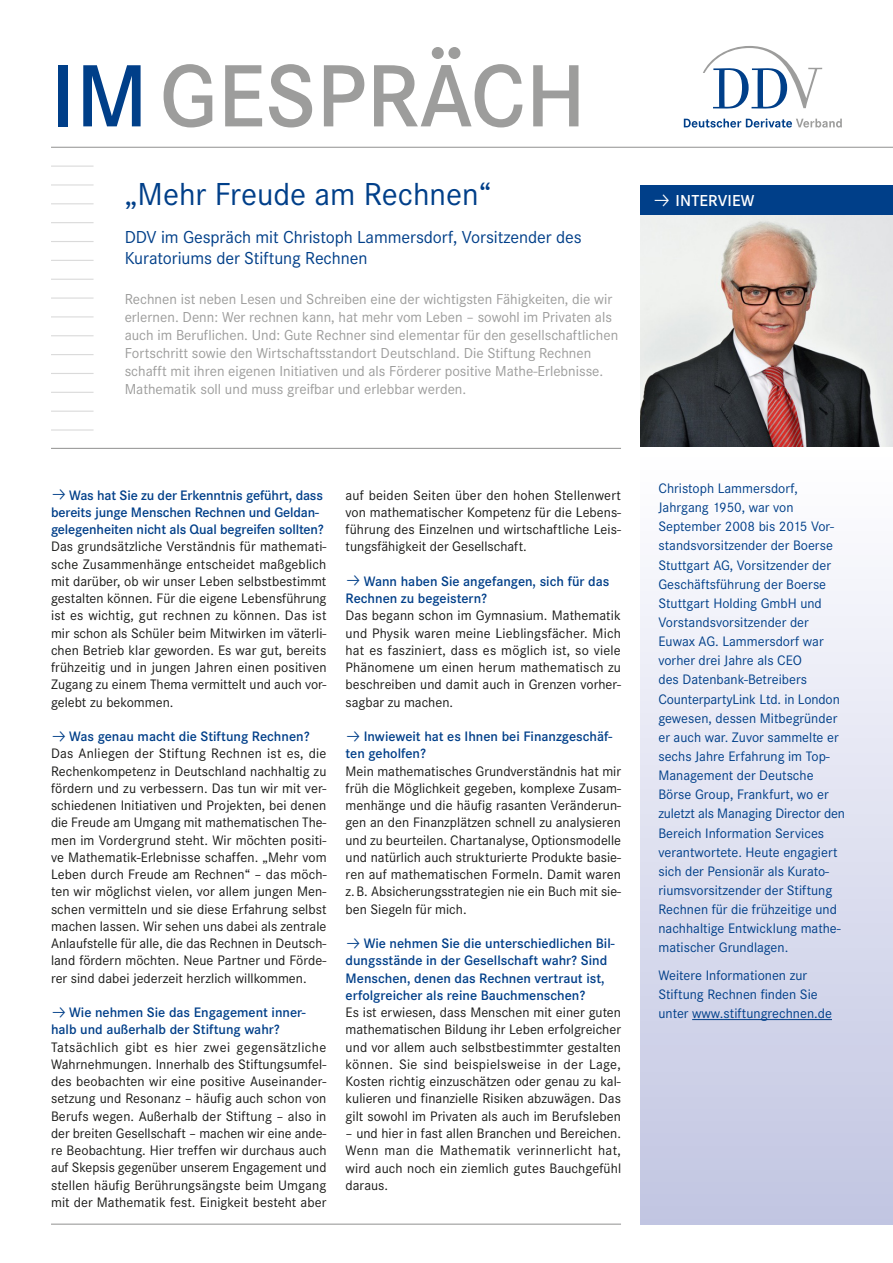
<style>
.page{position:relative;width:893px;height:1263px;background:#fff}
.page>*{position:absolute;margin:0;border:0;box-sizing:border-box;transform-origin:0 0}
.t1{font:91.65px "Corporate STOT Dem";color:#9d9d9c}
.t2{font:33px "Corporate STOT";color:#003f89}
.t3{font:18px/21px "Corporate STOT";letter-spacing:-.005em;color:#003f89}
.t4{font:16.5px "Corporate STOT Dem";letter-spacing:.01em;color:#fff}
.t5{font:15px/18px "Corporate STOT";color:#9d9d9c}
.t6{font:14.25px/17.2px "Corporate STOT";color:#1a1a18;text-align:justify}
.t7{font:14.25px/19.2px "Corporate STOT";color:#003f89}
.t8{font:14.25px/17.2px "Corporate STOT Dem";color:#003f89}
.s1{color:#003f89}
</style>
<div class="page">
<hr style="left:51px;top:147px;width:842px;height:1px;background:#9d9d9c">
<hr style="left:51px;top:1223px;width:570px;height:2px;background:#9d9d9c">
<svg style="left:703px;top:46px;width:119px;height:63px"></svg>
<svg style="left:684px;top:119px;width:158px;height:9px"></svg>
<hr style="left:51px;top:335px;width:43px;height:1px;background:#dadada">
<hr style="left:51px;top:354px;width:43px;height:1px;background:#dadada">
<hr style="left:51px;top:373px;width:43px;height:1px;background:#dadada">
<hr style="left:51px;top:448px;width:570px;height:1px;background:#9d9d9c">
<hr style="left:51px;top:316px;width:43px;height:1px;background:#dadada">
<hr style="left:51px;top:297px;width:43px;height:2px;background:#dadada">
<hr style="left:51px;top:279px;width:43px;height:1px;background:#dadada">
<hr style="left:51px;top:260px;width:43px;height:1px;background:#dadada">
<hr style="left:51px;top:241px;width:43px;height:1px;background:#dadada">
<hr style="left:51px;top:222px;width:43px;height:1px;background:#dadada">
<hr style="left:51px;top:203px;width:43px;height:1px;background:#dadada">
<hr style="left:51px;top:184px;width:43px;height:2px;background:#dadada">
<hr style="left:51px;top:166px;width:43px;height:1px;background:#dadada">
<img style="left:640px;top:215px;width:253px;height:232px">
<div style="left:640px;top:448px;width:253px;height:776px;background:linear-gradient(to bottom,#fff,#c1c5e2)"></div>
<hr style="left:692px;top:1019px;width:140px;height:1px;background:#003f89">
<div style="left:640px;top:185px;width:253px;height:30px;background:#003f89"></div>
<hr style="left:51px;top:392px;width:43px;height:1px;background:#dadada">
<hr style="left:51px;top:411px;width:43px;height:1px;background:#dadada">
<hr style="left:51px;top:429px;width:43px;height:2px;background:#dadada">
<h1 class="t1" style="left:51px;top:43px;width:536px"><span class="s1">IM</span>GESPRÄCH</h1>
<h2 class="t2" style="left:125px;top:176px;width:368px">„Mehr Freude am Rechnen“</h2>
<p class="t3" style="left:125px;top:227px;width:458px">DDV im Gespräch mit Christoph Lammersdorf, Vorsitzender des<br>Kuratoriums der Stiftung Rechnen</p>
<p class="t5" style="left:125px;top:290px;width:495px">Rechnen ist neben Lesen und Schreiben eine der wichtigsten Fähigkeiten, die wir erlernen. Denn: Wer rechnen kann, hat mehr vom Leben – sowohl im Privaten als auch im Beruflichen. Und: Gute Rechner sind elementar für den gesellschaftlichen Fortschritt sowie den Wirtschaftsstandort Deutschland. Die Stiftung Rechnen schafft mit ihren eigenen Initiativen und als Förderer positive Mathe-Erlebnisse.<br>Mathematik soll und muss greifbar und erlebbar werden.</p>
<p class="t8" style="left:51px;top:486px;width:274px;text-indent:18px">Was hat Sie zu der Erkenntnis geführt, dass bereits junge Menschen Rechnen und Geldan&shy;gelegenheiten nicht als Qual begreifen sollten?</p>
<p class="t6" style="left:51px;top:538px;width:277px">Das grundsätzliche Verständnis für mathemati&shy;sche Zusammenhänge entscheidet maßgeblich mit darüber, ob wir unser Leben selbstbestimmt gestalten können. Für die eigene Lebensführung ist es wichtig, gut rechnen zu können. Das ist mir schon als Schüler beim Mitwirken im väterli&shy;chen Betrieb klar geworden. Es war gut, bereits frühzeitig und in jungen Jahren einen positiven Zugang zu einem Thema vermittelt und auch vor&shy;gelebt zu bekommen.</p>
<p class="t8" style="left:69px;top:728px;width:242px">Was genau macht die Stiftung Rechnen?</p>
<p class="t6" style="left:51px;top:745px;width:277px">Das Anliegen der Stiftung Rechnen ist es, die Rechenkompetenz in Deutschland nachhaltig zu fördern und zu verbessern. Das tun wir mit ver&shy;schiedenen Initiativen und Projekten, bei denen die Freude am Umgang mit mathematischen The&shy;men im Vordergrund steht. Wir möchten positi&shy;ve Mathematik-Erlebnisse schaffen. „Mehr vom Leben durch Freude am Rechnen“ – das möch&shy;ten wir möglichst vielen, vor allem jungen Men&shy;schen vermitteln und sie diese Erfahrung selbst machen lassen. Wir sehen uns dabei als zentrale Anlaufstelle für alle, die das Rechnen in Deutsch&shy;land fördern möchten. Neue Partner und Förde&shy;rer sind dabei jederzeit herzlich willkommen.</p>
<p class="t8" style="left:51px;top:1004px;width:256px;text-indent:18px">Wie nehmen Sie das Engagement inner&shy;halb und außerhalb der Stiftung wahr?</p>
<p class="t6" style="left:51px;top:1038px;width:277px">Tatsächlich gibt es hier zwei gegensätzliche Wahrnehmungen. Innerhalb des Stiftungsumfel&shy;des beobachten wir eine positive Auseinander&shy;setzung und Resonanz – häufig auch schon von Berufs wegen. Außerhalb der Stiftung – also in der breiten Gesellschaft – machen wir eine ande&shy;re Beobachtung. Hier treffen wir durchaus auch auf Skepsis gegenüber unserem Engagement und stellen häufig Berührungsängste beim Umgang mit der Mathematik fest. Einigkeit besteht aber</p>
<p class="t6" style="left:346px;top:486px;width:277px">auf beiden Seiten über den hohen Stellenwert von mathematischer Kompetenz für die Lebens&shy;führung des Einzelnen und wirtschaftliche Leis&shy;tungsfähigkeit der Gesellschaft.</p>
<p class="t8" style="left:346px;top:573px;width:265px;text-indent:18px">Wann haben Sie angefangen, sich für das<br>Rechnen zu begeistern?</p>
<p class="t6" style="left:346px;top:607px;width:277px">Das begann schon im Gymnasium. Mathematik und Physik waren meine Lieblingsfächer. Mich hat es fasziniert, dass es möglich ist, so viele Phänomene um einen herum mathematisch zu beschreiben und damit auch in Grenzen vorher&shy;sagbar zu machen.</p>
<p class="t8" style="left:346px;top:728px;width:268px;text-indent:18px">Inwieweit hat es Ihnen bei Finanzgeschäf&shy;ten geholfen?</p>
<p class="t6" style="left:346px;top:762px;width:277px">Mein mathematisches Grundverständnis hat mir früh die Möglichkeit gegeben, komplexe Zusam&shy;menhänge und die häufig rasanten Veränderun&shy;gen an den Finanzplätzen schnell zu analysieren und zu beurteilen. Chartanalyse, Optionsmodelle und natürlich auch strukturierte Produkte basie&shy;ren auf mathematischen Formeln. Damit waren z.B. Absicherungsstrategien nie ein Buch mit sie&shy;ben Siegeln für mich.</p>
<p class="t8" style="left:346px;top:935px;width:270px;text-indent:18px">Wie nehmen Sie die unterschiedlichen Bil&shy;dungsstände in der Gesellschaft wahr? Sind Menschen, denen das Rechnen vertraut ist, erfolgreicher als reine Bauchmenschen?</p>
<p class="t6" style="left:346px;top:1004px;width:277px">Es ist erwiesen, dass Menschen mit einer guten mathematischen Bildung ihr Leben erfolgreicher und vor allem auch selbstbestimmter gestalten können. Sie sind beispielsweise in der Lage, Kosten richtig einzuschätzen oder genau zu kal&shy;kulieren und finanzielle Risiken abzuwägen. Das gilt sowohl im Privaten als auch im Berufsleben</p>
<p class="t6" style="left:346px;top:1125px;width:277px">– und hier in fast allen Branchen und Bereichen.<br>Wenn man die Mathematik verinnerlicht hat, wird auch noch ein ziemlich gutes Bauchgefühl daraus.</p>
<p class="t4" style="left:675px;top:191px;width:80px">INTERVIEW</p>
<p class="t7" style="left:658px;top:479px;width:188px">Christoph Lammersdorf,<br>Jahrgang 1950, war von<br>September 2008 bis 2015 Vor&shy;standsvorsitzender der Boerse<br>Stuttgart AG, Vorsitzender der<br>Geschäftsführung der Boerse<br>Stuttgart Holding GmbH und<br>Vorstandsvorsitzender der<br>Euwax AG. Lammersdorf war vorher drei Jahre als CEO<br>des Datenbank-Betreibers<br>CounterpartyLink Ltd. in London gewesen, dessen Mitbegründer er auch war. Zuvor sammelte er sechs Jahre Erfahrung im Top-<br>Management der Deutsche<br>Börse Group, Frankfurt, wo er zuletzt als Managing Director den<br>Bereich Information Services verantwortete. Heute engagiert sich der Pensionär als Kurato&shy;riumsvorsitzender der Stiftung<br>Rechnen für die frühzeitige und nachhaltige Entwicklung mathe&shy;matischer Grundlagen.</p>
<p class="t7" style="left:658px;top:966px;width:175px">Weitere Informationen zur<br>Stiftung Rechnen finden Sie unter www.stiftungrechnen.de</p>
</div>
